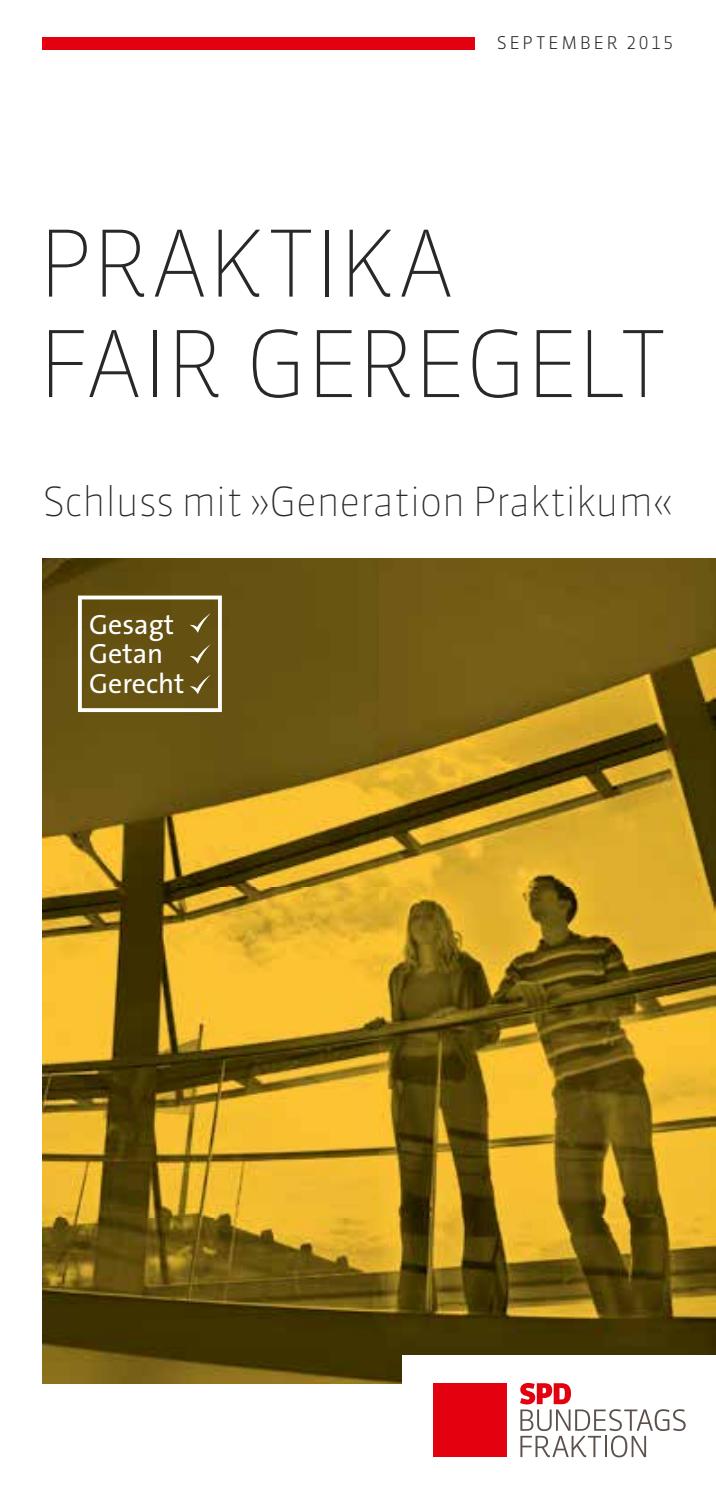
<style>
.page{position:relative;width:716px;height:1489px;background:#fff}
.page>*{position:absolute;margin:0;border:0;box-sizing:border-box;transform-origin:0 0}
.t1{font:100 91.25px/100.2px "Sanuk Pro";letter-spacing:-.025em;color:#282827}
.t2{font:100 40px "Sanuk Pro";letter-spacing:-.03em;color:#282827}
.t3{font:28px/29.5px "The Sans Os F";color:#fff}
.t4{font:300 17.5px "Sanuk Pro";letter-spacing:.15em;color:#282827}
</style>
<div class="page">
<img style="left:43px;top:558px;width:673px;height:825px">
<div style="left:43px;top:37px;width:602px;height:13px;background:#e3000f"></div>
<div style="left:403px;top:1354px;width:313px;height:134px;background:#fff"></div>
<div style="left:433px;top:1382px;width:74px;height:74px;background:#e3000f"></div>
<svg style="left:520px;top:1382px;width:165px;height:75px"></svg>
<div style="left:475px;top:0;width:198px;height:85px;background:#fff"></div>
<svg style="left:78px;top:595px;width:144px;height:117px;background:#78662f"></svg>
<p class="t4" style="left:497px;top:31px;width:178px">SEPTEMBER 2015</p>
<h1 class="t1" style="left:37px;top:210px;width:632px">PRAKTIKA<br>FAIR GEREGELT</h1>
<p class="t2" style="left:43px;top:473px;width:632px">Schluss mit »Generation Praktikum«</p>
<p class="t3" style="left:89px;top:609px;width:97px">Gesagt<br>Getan<br>Gerecht</p>
</div>
